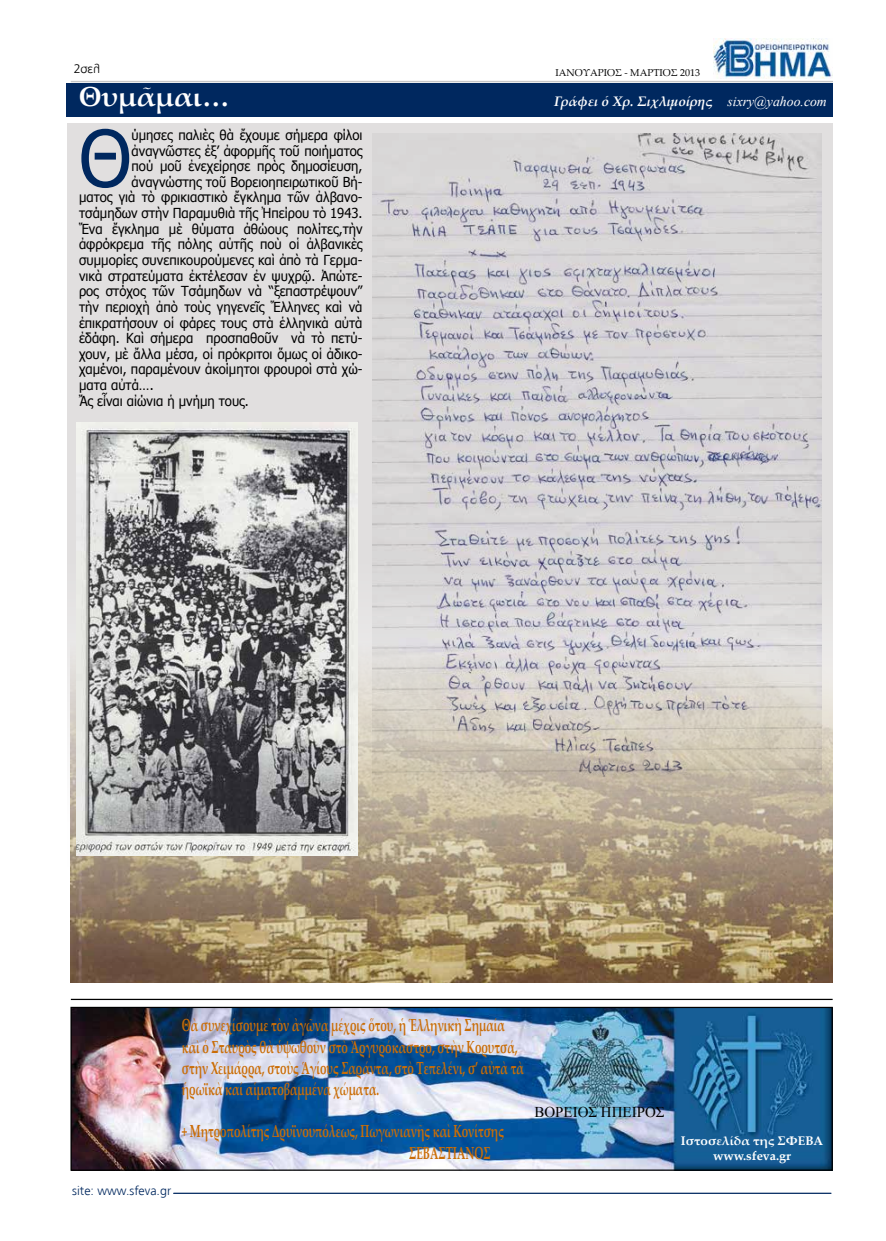
<style>
.page{position:relative;width:886px;height:1241px;background:#fff}
.page>*{position:absolute;margin:0;border:0;box-sizing:border-box;transform-origin:0 0}
.t1{font:78.25px "Tahoma";color:#00285f;scale:.95 1}
.t2{font:700 27.5px "Palatino Linotype";color:#fff}
.t3{font:700 17.5px/21.2px "Palatino Linotype";color:#ca6d06;scale:.62 1}
.t4{font:15px "Times New Roman";color:#000}
.t5{font:13.75px "Tahoma";color:#000;scale:.95 1}
.t6{font:italic 700 13.75px "Palatino Linotype";color:#fff}
.t7{font:700 12.5px/15px "Palatino Linotype";color:#fff;text-align:center}
.t8{font:300 12.5px "PF Catalog";color:#00285f}
.t9{font:300 12.5px "PF Catalog";color:#000}
.t10{font:10px "Palatino Linotype";color:#000}
.s1{font-family:"Times New Roman";font-weight:400}
</style>
<div class="page">
<img style="left:714px;top:38px;width:118px;height:41px">
<div style="left:68px;top:124px;width:765px;height:742px;background:#e1dfdf"></div>
<hr style="left:71px;top:81px;width:762px;height:1px;background:#c6c7c8">
<hr style="left:174px;top:1192px;width:657px;height:1px;background:#00285f">
<div style="left:66px;top:83px;width:767px;height:34px;background:#00285f"></div>
<img style="left:72px;top:1008px;width:759px;height:160px">
<div style="left:70px;top:1006px;width:763px;height:164px;border:1px solid #000"></div>
<hr style="left:71px;top:998px;width:761px;height:1px;background:#000">
<img style="left:71px;top:540px;width:762px;height:442px">
<img style="left:76px;top:422px;width:282px;height:433px">
<img style="left:372px;top:133px;width:449px;height:693px">
<p class="t9" style="left:74px;top:62px;width:28px">2σελ</p>
<p class="t10" style="left:555px;top:65px;width:146px">ΙΑΝΟΥΑΡΙΟΣ - ΜΑΡΤΙΟΣ 2013</p>
<h2 class="t2" style="left:79px;top:78px;width:152px">Θυμᾶμαι…</h2>
<p class="t6" style="left:554px;top:92px;width:274px">Γρά-φει ὁ Χρ. Σι-χλι-μοί-ρης <span class="s1">sixry@yahoo.com</span></p>
<h1 class="t1" style="left:79px;top:106px;width:57px">Θ</h1>
<p class="t5" style="left:132px;top:126px;width:245px">ύμησες παλιὲς θὰ ἔχουμε σήμερα φίλοι</p>
<p class="t5" style="left:132px;top:141px;width:245px">ἀναγνῶστες ἐξ’ ἀφορμῆς τοῦ ποιήματος</p>
<p class="t5" style="left:132px;top:157px;width:245px">πού μοῦ ἐνεχείρησε πρὸς δημοσίευση,</p>
<p class="t5" style="left:132px;top:172px;width:245px">ἀναγνώστης τοῦ Βορειοηπειρωτικοῦ Βή-</p>
<p class="t5" style="left:79px;top:188px;width:300px">ματος γιὰ τὸ φρικιαστικὸ ἔγκλημα τῶν ἀλβανο-</p>
<p class="t5" style="left:79px;top:204px;width:300px">τσάμηδων στὴν Παραμυθιὰ τῆς Ἠπείρου τὸ 1943.</p>
<p class="t5" style="left:79px;top:219px;width:300px">Ἕνα ἔγκλημα μὲ θύματα ἀθώους πολίτες,τὴν</p>
<p class="t5" style="left:79px;top:235px;width:300px">ἀφρόκρεμα τῆς πόλης αὐτῆς ποὺ οἱ ἀλβανικὲς</p>
<p class="t5" style="left:79px;top:251px;width:300px">συμμορίες συνεπικουρούμενες καὶ ἀπὸ τὰ Γερμα-</p>
<p class="t5" style="left:79px;top:266px;width:300px">νικὰ στρατεύματα ἐκτέλεσαν ἐν ψυχρῷ. Ἀπώτε-</p>
<p class="t5" style="left:79px;top:282px;width:300px">ρος στόχος τῶν Τσάμηδων νὰ “ξεπαστρέψουν”</p>
<p class="t5" style="left:79px;top:297px;width:300px">τὴν περιοχὴ ἀπὸ τοὺς γηγενεῖς Ἕλληνες καὶ νὰ</p>
<p class="t5" style="left:79px;top:313px;width:300px">ἐπικρατήσουν οἱ φάρες τους στὰ ἑλληνικὰ αὐτὰ</p>
<p class="t5" style="left:79px;top:329px;width:300px">ἐδάφη. Καὶ σήμερα προσπαθοῦν νὰ τὸ πετύ-</p>
<p class="t5" style="left:79px;top:344px;width:300px">χουν, μὲ ἄλλα μέσα, οἱ πρόκριτοι ὅμως οἱ ἀδικο-</p>
<p class="t5" style="left:79px;top:360px;width:300px">χαμένοι, παραμένουν ἀκοίμητοι φρουροὶ στὰ χώ-</p>
<p class="t5" style="left:79px;top:376px;width:80px">ματα αὐτά….</p>
<p class="t5" style="left:79px;top:391px;width:180px">Ἄς εἶναι αἰώνια ἡ μνήμη τους.</p>
<p class="t8" style="left:72px;top:1183px;width:100px">site: www.sfeva.gr</p>
<p class="t3" style="left:182px;top:1013px;width:553px">Θὰ συνεχίσουμε τὸν ἀγῶνα μέχρις ὅτου, ἡ Ἑλληνικὴ Σημαία καὶ ὁ Σταυρὸς θὰ ὑψωθοῦν στὸ Ἀργυρόκαστρο, στὴν Κορυτσά, στὴν Χειμάρρα, στοὺς Ἁγίους Σαράντα, στὸ Τεπελένι, σ’ αὐτὰ τὰ ἡρωϊκὰ καί αἱματοβαμμένα χώματα.</p>
<p class="t3" style="left:409px;top:1119px;width:154px;text-indent:-227px">+ Μητροπολίτης Δρυϊνουπόλεως, Πωγωνιανῆς καὶ Κονίτσης<br>ΣΕΒΑΣΤΙΑΝΟΣ</p>
<p class="t4" style="left:534px;top:1101px;width:132px">ΒΟΡΕΙΟΣ ΗΠΕΙΡΟΣ</p>
<p class="t7" style="left:681px;top:1132px;width:144px">Ιστοσελίδα της ΣΦΕΒΑ www.sfeva.gr</p>
</div>
